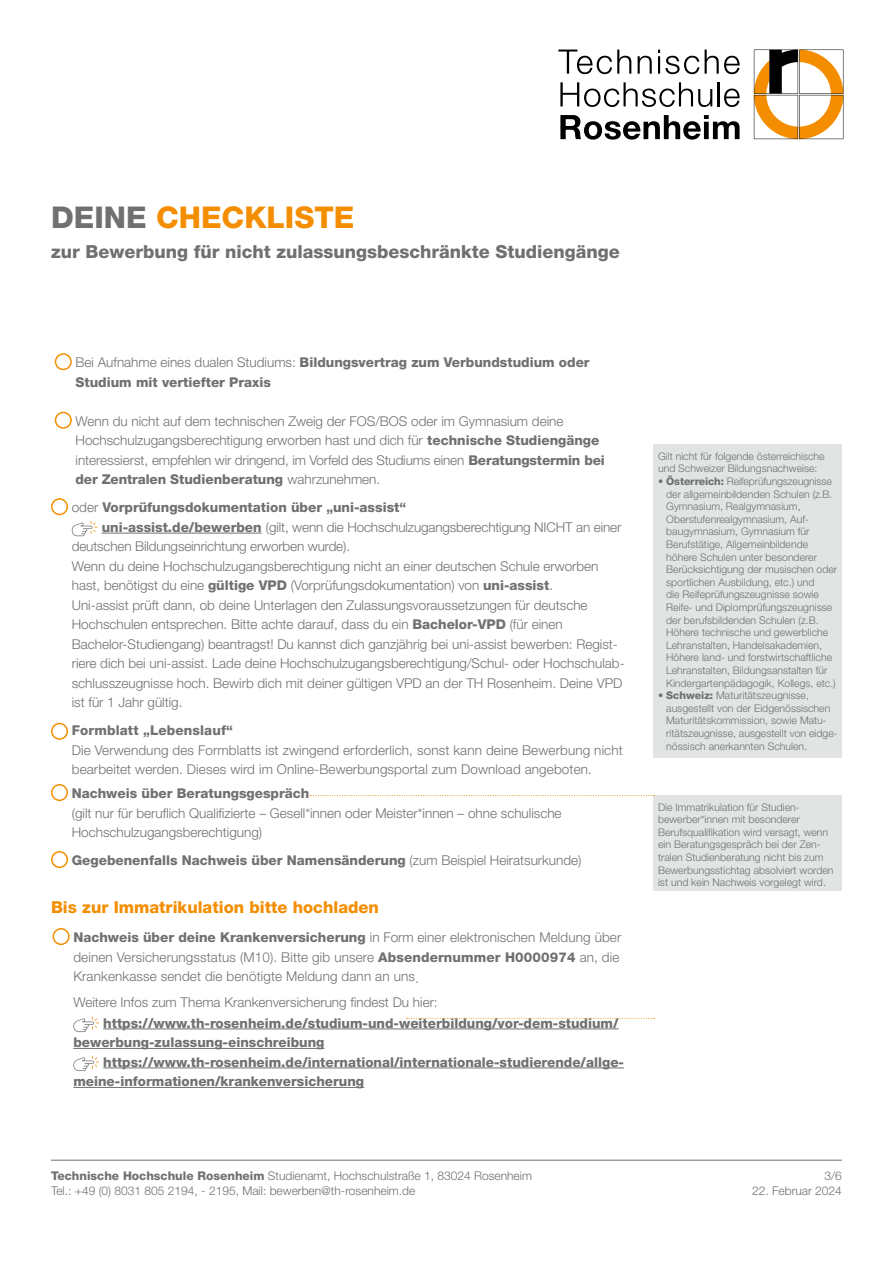
<style>
.page{position:relative;width:893px;height:1263px;background:#fff}
.page>*{position:absolute;margin:0;border:0;box-sizing:border-box;transform-origin:0 0}
.t1{font:800 30px "Helvetica Neue LT Pro";color:#f48e00}
.t2{font:800 18px "Helvetica Neue LT Pro";color:#6f7070}
.t3{font:800 16.5px "Helvetica Neue LT Pro";color:#f48e00}
.t4{font:300 13.5px/19.5px "Helvetica Neue LT Pro";color:#6f7070}
.t5{font:800 13.5px/19.5px "Helvetica Neue LT Pro";color:#6f7070}
.t6{font:300 12px/14.4px "Helvetica Neue LT Pro";color:#6f7070}
.t7{font:300 10.5px/12.6px "Helvetica Neue LT Pro";color:#6f7070}
.s1{color:#6f7070}
.s2{font-weight:300}
.s3{font-weight:800}
</style>
<div class="page">
<svg style="left:560px;top:82px;width:152px;height:25px"></svg>
<hr style="left:718px;top:82px;width:2px;height:24px;background:#000">
<svg style="left:724px;top:89px;width:16px;height:18px"></svg>
<svg style="left:560px;top:115px;width:180px;height:25px"></svg>
<svg style="left:558px;top:50px;width:73px;height:24px"></svg>
<svg style="left:638px;top:56px;width:14px;height:18px"></svg>
<svg style="left:658px;top:50px;width:41px;height:24px"></svg>
<svg style="left:705px;top:50px;width:35px;height:24px"></svg>
<svg style="left:754px;top:50px;width:89px;height:89px"></svg>
<hr style="left:51px;top:1160px;width:791px;height:1px;background:#6f7070">
<hr style="left:102px;top:533px;width:160px;height:1px;background:#6f7070">
<hr style="left:103px;top:1028px;width:516px;height:1px;background:#6f7070">
<hr style="left:73px;top:1048px;width:251px;height:1px;background:#6f7070">
<hr style="left:103px;top:1067px;width:521px;height:1px;background:#6f7070">
<hr style="left:73px;top:1087px;width:291px;height:1px;background:#6f7070">
<div style="left:55px;top:353px;width:17px;height:17px;border:2px solid #f48e00;border-radius:50%"></div>
<div style="left:55px;top:412px;width:17px;height:17px;border:2px solid #f48e00;border-radius:50%"></div>
<div style="left:51px;top:498px;width:17px;height:17px;border:2px solid #f48e00;border-radius:50%"></div>
<svg style="left:72px;top:521px;width:25px;height:15px"></svg>
<div style="left:51px;top:723px;width:17px;height:17px;border:2px solid #f48e00;border-radius:50%"></div>
<div style="left:51px;top:784px;width:17px;height:17px;border:2px solid #f48e00;border-radius:50%"></div>
<div style="left:51px;top:851px;width:17px;height:17px;border:2px solid #f48e00;border-radius:50%"></div>
<div style="left:53px;top:928px;width:17px;height:17px;border:2px solid #f48e00;border-radius:50%"></div>
<svg style="left:73px;top:1017px;width:26px;height:15px"></svg>
<svg style="left:73px;top:1056px;width:26px;height:15px"></svg>
<div style="left:654px;top:444px;width:188px;height:313px;background:#e2e3e3"></div>
<svg style="left:406px;top:1018px;width:248px;height:1px"></svg>
<div style="left:654px;top:795px;width:188px;height:96px;background:#e2e3e3"></div>
<svg style="left:310px;top:795px;width:344px;height:1px"></svg>
<h1 class="t1" style="left:51px;top:199px;width:305px"><span class="s1">DEINE</span> CHECKLISTE</h1>
<h2 class="t2" style="left:51px;top:241px;width:570px">zur Bewerbung für nicht zulassungsbeschränkte Studiengänge</h2>
<p class="t5" style="left:76px;top:353px;width:516px"><span class="s2">Bei Aufnahme eines dualen Studiums:</span> Bildungsvertrag zum Verbundstudium oder<br>Studium mit vertiefter Praxis</p>
<p class="t4" style="left:76px;top:411px;width:531px">Wenn du nicht auf dem technischen Zweig der FOS/BOS oder im Gymnasium deine Hochschulzugangsberechtigung erworben hast und dich für <span class="s3">technische Studiengänge </span>interessierst, empfehlen wir dringend, im Vorfeld des Studiums einen <span class="s3">Beratungstermin bei der Zentralen Studienberatung</span> wahrzunehmen.</p>
<p class="t5" style="left:72px;top:498px;width:336px"><span class="s2">oder</span> Vorprüfungsdokumentation über „uni-assist“</p>
<p class="t4" style="left:102px;top:517px;width:521px"><span class="s3">uni-assist.de/bewerben</span> (gilt, wenn die Hochschulzugangsberechtigung NICHT an einer</p>
<p class="t4" style="left:72px;top:536px;width:280px">deutschen Bildungseinrichtung erworben wurde).</p>
<p class="t4" style="left:72px;top:556px;width:528px">Wenn du deine Hochschulzugangsberechtigung nicht an einer deutschen Schule erworben</p>
<p class="t4" style="left:72px;top:575px;width:483px">hast, benötigst du eine <span class="s3">gültige VPD</span> (Vorprüfungsdokumentation) von <span class="s3">uni-assist</span>.</p>
<p class="t4" style="left:72px;top:595px;width:517px">Uni-assist prüft dann, ob deine Unterlagen den Zulassungsvoraussetzungen für deutsche</p>
<p class="t4" style="left:72px;top:614px;width:492px">Hochschulen entsprechen. Bitte achte darauf, dass du ein <span class="s3">Bachelor-VPD</span> (für einen</p>
<p class="t4" style="left:72px;top:634px;width:548px">Bachelor-Studiengang) beantragst! Du kannst dich ganzjährig bei uni-assist bewerben: Regist-</p>
<p class="t4" style="left:72px;top:653px;width:554px">riere dich bei uni-assist. Lade deine Hochschulzugangsberechtigung/Schul- oder Hochschulab-</p>
<p class="t4" style="left:72px;top:673px;width:552px">schlusszeugnisse hoch. Bewirb dich mit deiner gültigen VPD an der TH Rosenheim. Deine VPD</p>
<p class="t4" style="left:72px;top:692px;width:112px">ist für 1 Jahr gültig.</p>
<p class="t5" style="left:72px;top:721px;width:163px">Formblatt „Lebenslauf“</p>
<p class="t4" style="left:72px;top:740px;width:553px">Die Verwendung des Formblatts ist zwingend erforderlich, sonst kann deine Bewerbung nicht bearbeitet werden. Dieses wird im Online-Bewerbungsportal zum Download angeboten.</p>
<p class="t5" style="left:72px;top:783px;width:239px">Nachweis über Beratungsgespräch</p>
<p class="t4" style="left:72px;top:803px;width:491px">(gilt nur für beruflich Qualifizierte – Gesell*innen oder Meister*innen – ohne schulische<br>Hochschulzugangsberechtigung)</p>
<p class="t5" style="left:72px;top:850px;width:511px">Gegebenenfalls Nachweis über Namensänderung <span class="s2">(zum Beispiel Heiratsurkunde)</span></p>
<p class="t3" style="left:51px;top:897px;width:329px">Bis zur Immatrikulation bitte hochladen</p>
<p class="t4" style="left:73px;top:927px;width:549px"><span class="s3">Nachweis über deine Krankenversicherung</span> in Form einer elektronischen Meldung über deinen Versicherungsstatus (M10). Bitte gib unsere <span class="s3">Absendernummer H0000974</span> an, die<br>Krankenkasse sendet die benötigte Meldung dann an uns.</p>
<p class="t4" style="left:73px;top:992px;width:366px">Weitere Infos zum Thema Krankenversicherung findest Du hier:</p>
<p class="t5" style="left:73px;top:1013px;width:547px;text-indent:30px">https://www.th-rosenheim.de/studium-und-weiterbildung/vor-dem-studium/ bewerbung-zulassung-einschreibung</p>
<p class="t5" style="left:73px;top:1052px;width:552px;text-indent:30px">https://www.th-rosenheim.de/international/internationale-studierende/allge&shy;meine-informationen/krankenversicherung</p>
<p class="t7" style="left:658px;top:449px;width:168px">Gilt nicht für folgende österreichische und Schweizer Bildungsnachweise:</p>
<p class="t7" style="left:666px;top:475px;width:172px;text-indent:-8px">• <span class="s3">Österreich:</span> Reifeprüfungszeugnisse der allgemeinbildenden Schulen (z.B.<br>Gymnasium, Realgymnasium, Oberstufenrealgymnasium, Auf&shy;baugymnasium, Gymnasium für Berufstätige, Allgemeinbildende höhere Schulen unter besonderer Berücksichtigung der musischen oder sportlichen Ausbildung, etc.) und<br>die Reifeprüfungszeugnisse sowie Reife- und Diplomprüfungszeugnisse der berufsbildenden Schulen (z.B.<br>Höhere technische und gewerbliche Lehranstalten, Handelsakademien, Höhere land- und forstwirtschaftliche Lehranstalten, Bildungsanstalten für Kindergartenpädagogik, Kollegs, etc.)</p>
<p class="t7" style="left:666px;top:689px;width:173px;text-indent:-8px">• <span class="s3">Schweiz:</span> Maturitätszeugnisse, ausgestellt von der Eidgenössischen Maturitätskommission, sowie Matu&shy;ritätszeugnisse, ausgestellt von eidge&shy;nössisch anerkannten Schulen.</p>
<p class="t7" style="left:658px;top:800px;width:177px">Die Immatrikulation für Studien&shy;bewerber*innen mit besonderer Berufsqualifikation wird versagt, wenn ein Beratungsgespräch bei der Zen&shy;tralen Studienberatung nicht bis zum Bewerbungsstichtag absolviert worden ist und kein Nachweis vorgelegt wird.</p>
<p class="t6" style="left:51px;top:1169px;width:483px"><span class="s3">Technische Hochschule Rosenheim</span> Studienamt, Hochschulstraße 1, 83024 Rosenheim<br>Tel.: +49 (0) 8031 805 2194, - 2195, Mail: bewerben@th-rosenheim.de</p>
<p class="t6" style="left:825px;top:1169px;width:19px">3/6</p>
<p class="t6" style="left:752px;top:1183px;width:91px">22. Februar 2024</p>
</div>
